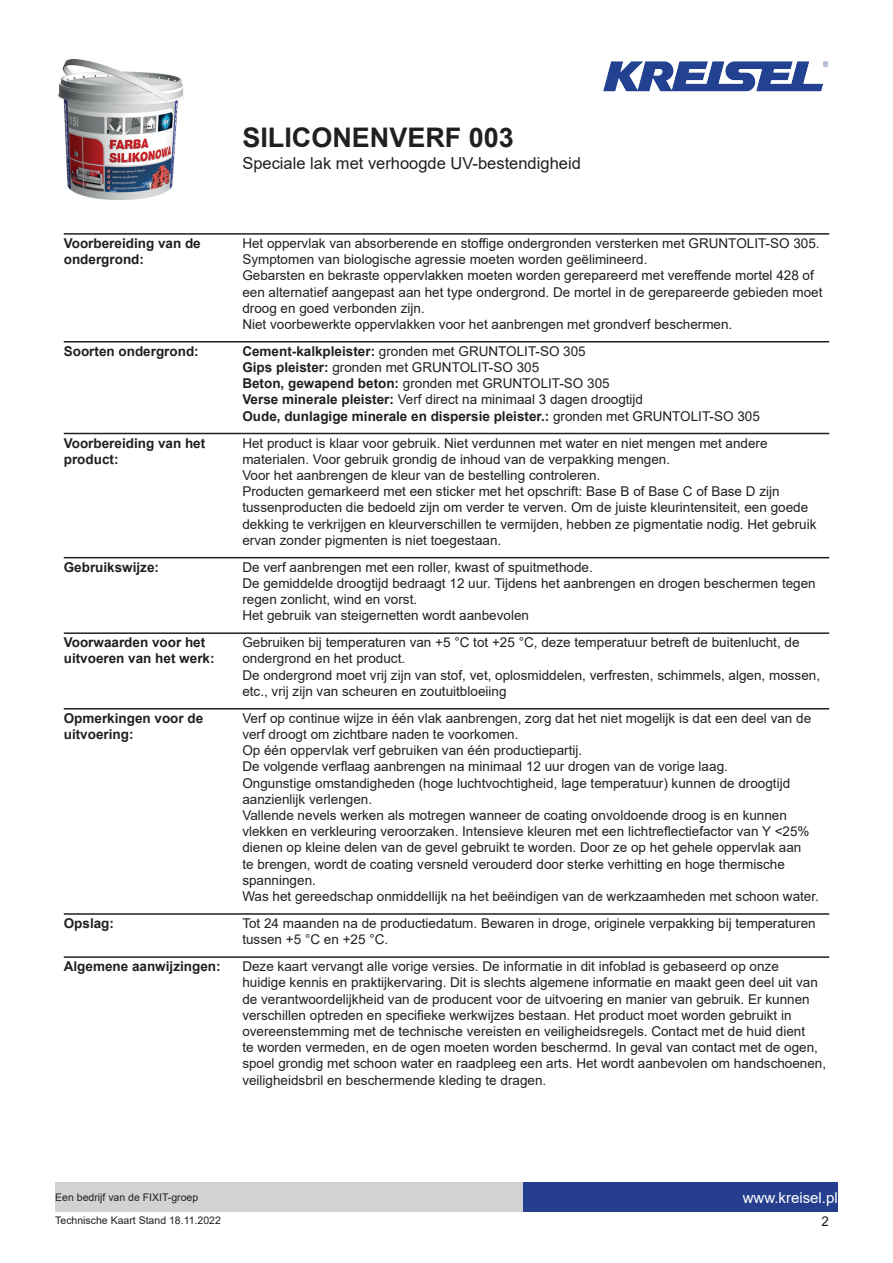
<style>
.page{position:relative;width:893px;height:1263px;background:#fff}
.page>*{position:absolute;margin:0;border:0;box-sizing:border-box;transform-origin:0 0}
.t1{font:700 27px "Arial";color:#231f20}
.t2{font:16.5px "Arial";color:#231f20}
.t3{font:15px "Arial";color:#fff}
.t4{font:13.5px/16.2px "Arial";color:#231f20}
.t5{font:700 13.5px/16.2px "Arial";color:#231f20}
.t6{font:10.5px "Arial";color:#231f20}
.s1{font-weight:700}
</style>
<div class="page">
<img style="left:59px;top:60px;width:125px;height:140px">
<img style="left:603px;top:61px;width:226px;height:31px">
<div style="left:523px;top:1182px;width:315px;height:30px;background:#253f8e"></div>
<div style="left:55px;top:1182px;width:468px;height:30px;background:#d1d2d4"></div>
<hr style="left:64px;top:233px;width:765px;height:2px;background:#231f20">
<hr style="left:64px;top:341px;width:765px;height:1px;background:#231f20">
<hr style="left:64px;top:433px;width:765px;height:1px;background:#231f20">
<hr style="left:64px;top:557px;width:765px;height:1px;background:#231f20">
<hr style="left:64px;top:632px;width:765px;height:2px;background:#231f20">
<hr style="left:64px;top:708px;width:765px;height:1px;background:#231f20">
<hr style="left:64px;top:913px;width:765px;height:2px;background:#231f20">
<hr style="left:64px;top:956px;width:765px;height:2px;background:#231f20">
<h1 class="t1" style="left:242px;top:119px;width:273px">SILICONENVERF 003</h1>
<p class="t2" style="left:242px;top:152px;width:340px">Speciale lak met verhoogde UV-bestendigheid</p>
<p class="t5" style="left:64px;top:235px;width:139px">Voorbereiding van de ondergrond:</p>
<p class="t4" style="left:242px;top:235px;width:582px">Het oppervlak van absorberende en stoffige ondergronden versterken met GRUNTOLIT-SO 305.<br>Symptomen van biologische agressie moeten worden geëlimineerd.<br>Gebarsten en bekraste oppervlakken moeten worden gerepareerd met vereffende mortel 428 of een alternatief aangepast aan het type ondergrond. De mortel in de gerepareerde gebieden moet droog en goed verbonden zijn.<br>Niet voorbewerkte oppervlakken voor het aanbrengen met grondverf beschermen.</p>
<p class="t5" style="left:64px;top:343px;width:137px">Soorten ondergrond:</p>
<p class="t4" style="left:242px;top:343px;width:519px"><span class="s1">Cement-kalkpleister:</span> gronden met GRUNTOLIT-SO 305<br><span class="s1">Gips pleister:</span> gronden met GRUNTOLIT-SO 305<br><span class="s1">Beton, gewapend beton:</span> gronden met GRUNTOLIT-SO 305<br><span class="s1">Verse minerale pleister:</span> Verf direct na minimaal 3 dagen droogtijd<br><span class="s1">Oude, dunlagige minerale en dispersie pleister.:</span> gronden met GRUNTOLIT-SO 305</p>
<p class="t5" style="left:64px;top:435px;width:143px">Voorbereiding van het product:</p>
<p class="t4" style="left:242px;top:435px;width:575px">Het product is klaar voor gebruik. Niet verdunnen met water en niet mengen met andere materialen. Voor gebruik grondig de inhoud van de verpakking mengen.<br>Voor het aanbrengen de kleur van de bestelling controleren.<br>Producten gemarkeerd met een sticker met het opschrift: Base B of Base C of Base D zijn tussenproducten die bedoeld zijn om verder te verven. Om de juiste kleurintensiteit, een goede dekking te verkrijgen en kleurverschillen te vermijden, hebben ze pigmentatie nodig. Het gebruik ervan zonder pigmenten is niet toegestaan.</p>
<p class="t5" style="left:64px;top:559px;width:97px">Gebruikswijze:</p>
<p class="t4" style="left:242px;top:559px;width:575px">De verf aanbrengen met een roller, kwast of spuitmethode.<br>De gemiddelde droogtijd bedraagt 12 uur. Tijdens het aanbrengen en drogen beschermen tegen regen zonlicht, wind en vorst.<br>Het gebruik van steigernetten wordt aanbevolen</p>
<p class="t5" style="left:64px;top:635px;width:152px">Voorwaarden voor het uitvoeren van het werk:</p>
<p class="t4" style="left:242px;top:634px;width:579px">Gebruiken bij temperaturen van +5 °C tot +25 °C, deze temperatuur betreft de buitenlucht, de ondergrond en het product.<br>De ondergrond moet vrij zijn van stof, vet, oplosmiddelen, verfresten, schimmels, algen, mossen, etc., vrij zijn van scheuren en zoutuitbloeiing</p>
<p class="t5" style="left:64px;top:710px;width:141px">Opmerkingen voor de uitvoering:</p>
<p class="t4" style="left:242px;top:710px;width:578px">Verf op continue wijze in één vlak aanbrengen, zorg dat het niet mogelijk is dat een deel van de verf droogt om zichtbare naden te voorkomen.<br>Op één oppervlak verf gebruiken van één productiepartij.<br>De volgende verflaag aanbrengen na minimaal 12 uur drogen van de vorige laag.<br>Ongunstige omstandigheden (hoge luchtvochtigheid, lage temperatuur) kunnen de droogtijd aanzienlijk verlengen.<br>Vallende nevels werken als motregen wanneer de coating onvoldoende droog is en kunnen vlekken en verkleuring veroorzaken. Intensieve kleuren met een lichtreflectiefactor van Y &lt;25% dienen op kleine delen van de gevel gebruikt te worden. Door ze op het gehele oppervlak aan<br>te brengen, wordt de coating versneld verouderd door sterke verhitting en hoge thermische spanningen.<br>Was het gereedschap onmiddellijk na het beëindigen van de werkzaamheden met schoon water.</p>
<p class="t5" style="left:64px;top:915px;width:52px">Opslag:</p>
<p class="t4" style="left:242px;top:915px;width:575px">Tot 24 maanden na de productiedatum. Bewaren in droge, originele verpakking bij temperaturen tussen +5 °C en +25 °C.</p>
<p class="t5" style="left:64px;top:958px;width:158px">Algemene aanwijzingen:</p>
<p class="t4" style="left:242px;top:958px;width:585px">Deze kaart vervangt alle vorige versies. De informatie in dit infoblad is gebaseerd op onze<br>huidige kennis en praktijkervaring. Dit is slechts algemene informatie en maakt geen deel uit van de verantwoordelijkheid van de producent voor de uitvoering en manier van gebruik. Er kunnen verschillen optreden en specifieke werkwijzes bestaan. Het product moet worden gebruikt in overeenstemming met de technische vereisten en veiligheidsregels. Contact met de huid dient<br>te worden vermeden, en de ogen moeten worden beschermd. In geval van contact met de ogen, spoel grondig met schoon water en raadpleeg een arts. Het wordt aanbevolen om handschoenen, veiligheidsbril en beschermende kleding te dragen.</p>
<p class="t6" style="left:55px;top:1190px;width:144px">Een bedrijf van de FIXIT-groep</p>
<p class="t3" style="left:743px;top:1187px;width:97px">www.kreisel.pl</p>
<p class="t6" style="left:55px;top:1213px;width:167px">Technische Kaart Stand 18.11.2022</p>
<p class="t4" style="left:821px;top:1213px;width:9px">2</p>
</div>
